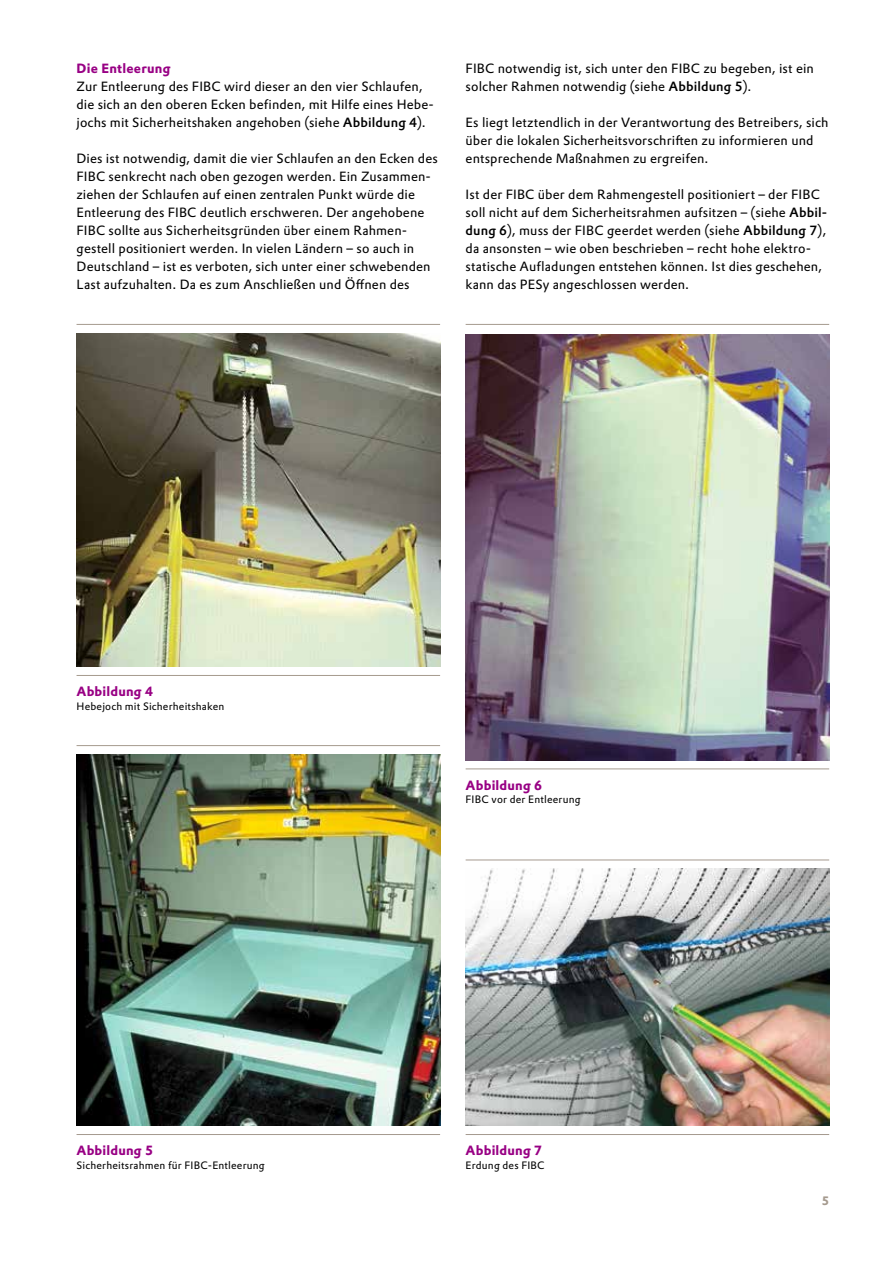
<style>
.page{position:relative;width:893px;height:1263px;background:#fff}
.page>*{position:absolute;margin:0;border:0;box-sizing:border-box;transform-origin:0 0}
.t1{font:13.2px/18px "Evonik Prokyon";letter-spacing:.01em;color:#000}
.t2{font:700 13.2px "Evonik Prokyon";letter-spacing:.015em;color:#980084}
.t3{font:700 12px "Evonik Prokyon";color:#a59a8e}
.t4{font:10.5px "Evonik Prokyon";letter-spacing:.02em;color:#000}
.s1{font-weight:500}
</style>
<div class="page">
<img style="left:77px;top:333px;width:363px;height:333px">
<img style="left:77px;top:755px;width:363px;height:370px">
<img style="left:466px;top:868px;width:363px;height:257px">
<img style="left:466px;top:334px;width:363px;height:426px">
<hr style="left:77px;top:675px;width:363px;height:1px;background:#a59a8e">
<hr style="left:466px;top:768px;width:363px;height:1px;background:#a59a8e">
<hr style="left:466px;top:860px;width:363px;height:1px;background:#a59a8e">
<hr style="left:77px;top:1134px;width:363px;height:1px;background:#a59a8e">
<hr style="left:466px;top:1134px;width:363px;height:1px;background:#a59a8e">
<hr style="left:77px;top:745px;width:363px;height:1px;background:#a59a8e">
<hr style="left:77px;top:324px;width:363px;height:1px;background:#a59a8e">
<hr style="left:466px;top:324px;width:363px;height:1px;background:#a59a8e">
<p class="t2" style="left:77px;top:57px;width:95px">Die Entleerung</p>
<p class="t1" style="left:77px;top:76px;width:359px">Zur Entleerung des FIBC wird dieser an den vier Schlaufen, die sich an den oberen Ecken befinden, mit Hilfe eines Hebe&shy;jochs mit Sicherheitshaken angehoben (siehe <span class="s1">Abbildung 4</span>).</p>
<p class="t1" style="left:77px;top:148px;width:363px">Dies ist notwendig, damit die vier Schlaufen an den Ecken des FIBC senkrecht nach oben gezogen werden. Ein Zusammen&shy;ziehen der Schlaufen auf einen zentralen Punkt würde die Entleerung des FIBC deutlich erschweren. Der angehobene FIBC sollte aus Sicherheitsgründen über einem Rahmen&shy;gestell positioniert werden. In vielen Ländern – so auch in Deutschland – ist es verboten, sich unter einer schwebenden Last aufzuhalten. Da es zum Anschließen und Öffnen des</p>
<p class="t1" style="left:466px;top:58px;width:350px">FIBC notwendig ist, sich unter den FIBC zu begeben, ist ein solcher Rahmen notwendig (siehe <span class="s1">Abbildung 5</span>).</p>
<p class="t1" style="left:466px;top:112px;width:364px">Es liegt letztendlich in der Verantwortung des Betreibers, sich über die lokalen Sicherheitsvorschriften zu informieren und entsprechende Maßnahmen zu ergreifen.</p>
<p class="t1" style="left:466px;top:184px;width:363px">Ist der FIBC über dem Rahmengestell positioniert – der FIBC soll nicht auf dem Sicherheitsrahmen aufsitzen – (siehe <span class="s1">Abbil&shy;dung 6</span>), muss der FIBC geerdet werden (siehe <span class="s1">Abbildung 7</span>), da ansonsten – wie oben beschrieben – recht hohe elektro&shy;statische Aufladungen entstehen können. Ist dies geschehen, kann das PESy angeschlossen werden.</p>
<p class="t2" style="left:77px;top:681px;width:78px">Abbildung 4</p>
<p class="t4" style="left:77px;top:698px;width:149px">Hebejoch mit Sicherheitshaken</p>
<p class="t2" style="left:77px;top:1140px;width:78px">Abbildung 5</p>
<p class="t4" style="left:77px;top:1157px;width:190px">Sicherheitsrahmen für FIBC-Entleerung</p>
<p class="t2" style="left:466px;top:774px;width:78px">Abbildung 6</p>
<p class="t4" style="left:466px;top:791px;width:117px">FIBC vor der Entleerung</p>
<p class="t2" style="left:466px;top:1140px;width:78px">Abbildung 7</p>
<p class="t4" style="left:466px;top:1157px;width:81px">Erdung des FIBC</p>
<p class="t3" style="left:822px;top:1191px;width:9px">5</p>
</div>
